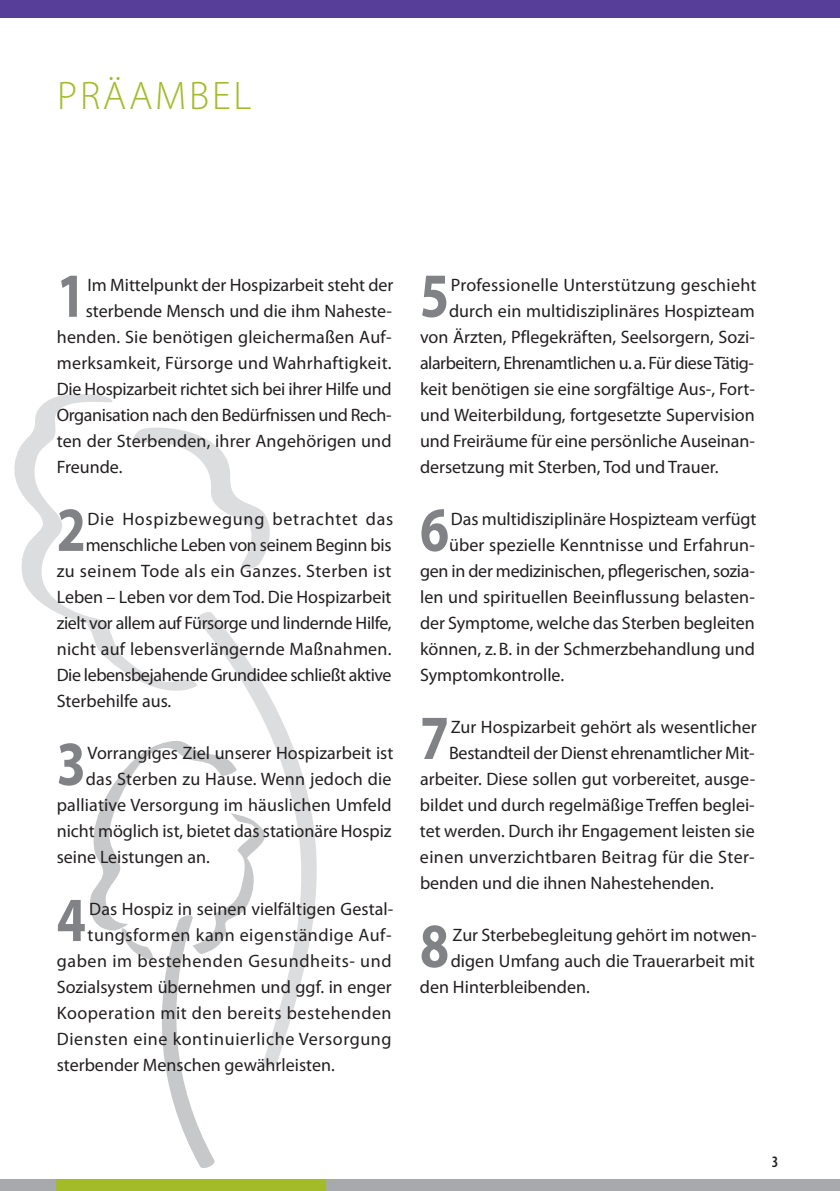
<style>
.page{position:relative;width:840px;height:1191px;background:#fff}
.page>*{position:absolute;margin:0;border:0;box-sizing:border-box;transform-origin:0 0}
.t1{font:700 63.2px "Myriad Pro";color:#808285;scale:.83 1}
.t2{font:300 40px "Myriad Pro";letter-spacing:.07em;color:#a3bb29}
.t3{font:18px "Myriad Pro";color:#231f20}
.t4{font:18px "Myriad Pro";letter-spacing:.03em;color:#231f20}
.t5{font:18px "Myriad Pro";letter-spacing:-.025em;color:#231f20}
.t6{font:18px "Myriad Pro";letter-spacing:-.02em;color:#231f20}
.t7{font:18px "Myriad Pro";letter-spacing:.035em;color:#231f20}
.t8{font:18px "Myriad Pro";letter-spacing:.02em;color:#231f20}
.t9{font:18px "Myriad Pro";letter-spacing:.04em;color:#231f20}
.t10{font:600 condensed 16px "Myriad Pro";color:#231f20}
</style>
<div class="page">
<svg style="left:90px;top:741px;width:125px;height:427px"></svg>
<svg style="left:14px;top:394px;width:180px;height:297px"></svg>
<svg style="left:127px;top:423px;width:143px;height:149px"></svg>
<svg style="left:194px;top:612px;width:123px;height:458px"></svg>
<div style="left:0;top:1179px;width:839px;height:12px;background:#a8a9ad"></div>
<div style="left:57px;top:1179px;width:268px;height:12px;background:#a3bb29"></div>
<div style="left:0;top:0;width:839px;height:17px;background:#573e99"></div>
<h2 class="t2" style="left:57px;top:80px;width:195px">PRÄAMBEL</h2>
<h1 class="t1" style="left:57px;top:272px;width:37px">1</h1>
<p class="t3" style="left:87px;top:278px;width:307px">Im Mittelpunkt der Hospizarbeit steht der</p>
<p class="t3" style="left:86px;top:304px;width:307px">sterbende Mensch und die ihm Naheste-</p>
<p class="t3" style="left:57px;top:330px;width:336px">henden. Sie benötigen gleichermaßen Auf-</p>
<p class="t3" style="left:57px;top:356px;width:336px">merksamkeit, Fürsorge und Wahrhaftigkeit.</p>
<p class="t3" style="left:57px;top:382px;width:336px">Die Hospizarbeit richtet sich bei ihrer Hilfe und</p>
<p class="t6" style="left:57px;top:408px;width:336px">Organisation nach den Bedürfnissen und Rech-</p>
<p class="t3" style="left:57px;top:434px;width:336px">ten der Sterbenden, ihrer Angehörigen und</p>
<p class="t3" style="left:57px;top:460px;width:67px">Freunde.</p>
<h1 class="t1" style="left:57px;top:506px;width:37px">2</h1>
<p class="t9" style="left:87px;top:512px;width:307px">Die Hospizbewegung betrachtet das</p>
<p class="t3" style="left:86px;top:538px;width:307px">menschliche Leben von seinem Beginn bis</p>
<p class="t4" style="left:57px;top:564px;width:336px">zu seinem Tode als ein Ganzes. Sterben ist</p>
<p class="t3" style="left:57px;top:590px;width:336px">Leben – Leben vor dem Tod. Die Hospizarbeit</p>
<p class="t6" style="left:57px;top:616px;width:336px">zielt vor allem auf Fürsorge und lindernde Hilfe,</p>
<p class="t3" style="left:57px;top:642px;width:336px">nicht auf lebensverlängernde Maßnahmen.</p>
<p class="t5" style="left:57px;top:668px;width:336px">Die lebensbejahende Grundidee schließt aktive</p>
<p class="t3" style="left:57px;top:694px;width:116px">Sterbehilfe aus.</p>
<h1 class="t1" style="left:57px;top:740px;width:37px">3</h1>
<p class="t3" style="left:87px;top:746px;width:307px">Vorrangiges Ziel unserer Hospizarbeit ist</p>
<p class="t3" style="left:86px;top:772px;width:307px">das Sterben zu Hause. Wenn jedoch die</p>
<p class="t3" style="left:57px;top:798px;width:336px">palliative Versorgung im häuslichen Umfeld</p>
<p class="t3" style="left:57px;top:824px;width:336px">nicht möglich ist, bietet das stationäre Hospiz</p>
<p class="t3" style="left:57px;top:850px;width:154px">seine Leistungen an.</p>
<h1 class="t1" style="left:57px;top:896px;width:37px">4</h1>
<p class="t3" style="left:89px;top:902px;width:305px">Das Hospiz in seinen vielfältigen Gestal-</p>
<p class="t4" style="left:87px;top:928px;width:305px">tungsformen kann eigenständige Auf -</p>
<p class="t7" style="left:57px;top:954px;width:336px">gaben im bestehenden Gesundheits- und</p>
<p class="t3" style="left:57px;top:980px;width:336px">Sozial system übernehmen und ggf. in enger</p>
<p class="t4" style="left:57px;top:1006px;width:336px">Ko operation mit den bereits bestehenden</p>
<p class="t7" style="left:57px;top:1032px;width:336px">Diensten eine kontinuierliche Versorgung</p>
<p class="t3" style="left:57px;top:1058px;width:279px">sterbender Menschen gewährleisten.</p>
<h1 class="t1" style="left:419px;top:272px;width:37px">5</h1>
<p class="t3" style="left:450px;top:278px;width:307px">Professionelle Unterstützung geschieht</p>
<p class="t3" style="left:449px;top:304px;width:307px">durch ein multidisziplinäres Hospizteam</p>
<p class="t3" style="left:420px;top:330px;width:336px">von Ärzten, Pflegekräften, Seelsorgern, Sozi-</p>
<p class="t5" style="left:420px;top:356px;width:335px">alarbeitern, Ehrenamtlichen u. a. Für diese Tätig -</p>
<p class="t3" style="left:420px;top:382px;width:336px">keit benötigen sie eine sorgfältige Aus-, Fort-</p>
<p class="t3" style="left:420px;top:408px;width:336px">und Weiterbildung, fortgesetzte Supervision</p>
<p class="t3" style="left:420px;top:434px;width:336px">und Freiräume für eine persönliche Aus einan-</p>
<p class="t3" style="left:420px;top:460px;width:300px">dersetzung mit Sterben, Tod und Trauer.</p>
<h1 class="t1" style="left:419px;top:506px;width:37px">6</h1>
<p class="t3" style="left:450px;top:512px;width:307px">Das multidisziplinäre Hospizteam verfügt</p>
<p class="t3" style="left:449px;top:538px;width:307px">über spezielle Kenntnisse und Erfahrun-</p>
<p class="t3" style="left:420px;top:564px;width:336px">gen in der medizinischen, pflegerischen, sozia -</p>
<p class="t3" style="left:420px;top:590px;width:336px">len und spirituellen Beeinflussung belasten-</p>
<p class="t3" style="left:420px;top:616px;width:336px">der Symptome, welche das Sterben begleiten</p>
<p class="t3" style="left:420px;top:642px;width:336px">können, z. B. in der Schmerzbehandlung und</p>
<p class="t3" style="left:420px;top:668px;width:146px">Symptomkontrolle.</p>
<h1 class="t1" style="left:419px;top:714px;width:37px">7</h1>
<p class="t3" style="left:450px;top:720px;width:307px">Zur Hospizarbeit gehört als wesentlicher</p>
<p class="t3" style="left:449px;top:746px;width:307px">Bestandteil der Dienst ehrenamtlicher Mit-</p>
<p class="t3" style="left:420px;top:772px;width:336px">arbeiter. Diese sollen gut vorbereitet, ausge-</p>
<p class="t3" style="left:420px;top:798px;width:336px">bildet und durch regelmäßige Treffen beglei-</p>
<p class="t3" style="left:420px;top:824px;width:336px">tet werden. Durch ihr Engagement leisten sie</p>
<p class="t8" style="left:420px;top:850px;width:336px">einen unverzichtbaren Beitrag für die Ster-</p>
<p class="t3" style="left:420px;top:876px;width:295px">benden und die ihnen Nahestehenden.</p>
<h1 class="t1" style="left:419px;top:922px;width:37px">8</h1>
<p class="t3" style="left:452px;top:928px;width:305px">Zur Sterbebegleitung gehört im notwen-</p>
<p class="t3" style="left:450px;top:954px;width:305px">digen Umfang auch die Trauerarbeit mit</p>
<p class="t3" style="left:420px;top:980px;width:171px">den Hinterbleibenden.</p>
<p class="t10" style="left:771px;top:1155px;width:8px">3</p>
</div>
